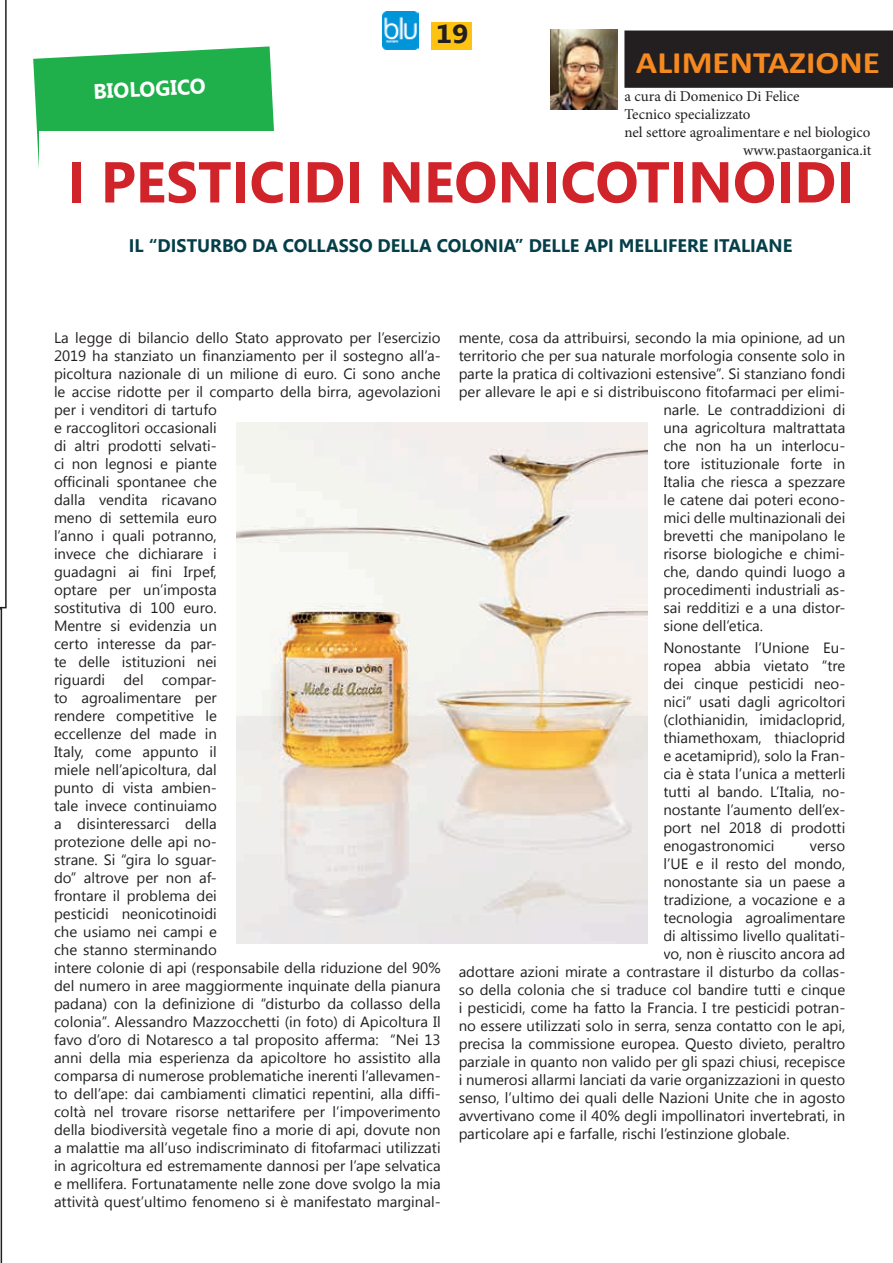
<style>
.page{position:relative;width:893px;height:1263px;background:#fff}
.page>*{position:absolute;margin:0;border:0;box-sizing:border-box;transform-origin:0 0}
.t1{font:700 57.6px "Leelawadee";color:#d1232a}
.t2{font:700 31.35px "Calibri";color:#f6891f;scale:1.13 1}
.t3{font:700 25.95px "Segoe UI";color:#231f20;scale:1.1 1}
.t4{font:700 21px "Segoe UI";color:#fff}
.t5{font:700 18.15px "Leelawadee";color:#043f49}
.t6{font:15px "Minion Pro";color:#231f20}
.t7{font:14.85px/18px "Segoe UI";color:#231f20}
</style>
<div class="page">
<img style="left:383px;top:11px;width:36px;height:39px">
<div style="left:432px;top:22px;width:40px;height:28px;background:#fec210"></div>
<div style="left:624px;top:30px;width:269px;height:58px;background:#231f20"></div>
<svg style="left:0;top:0;width:7px;height:1263px"></svg>
<svg style="left:33px;top:46px;width:241px;height:123px"></svg>
<div style="left:39px;top:131px;width:843px;height:201px;background:#fff"></div>
<img style="left:237px;top:422px;width:410px;height:522px">
<img style="left:551px;top:30px;width:66px;height:79px">
<h3 class="t4" style="left:93px;top:77px;width:114px;rotate:-3deg">BIOLOGICO</h3>
<h3 class="t3" style="left:436px;top:15px;width:31px">19</h3>
<h2 class="t2" style="left:636px;top:42px;width:218px">ALIMENTAZIONE</h2>
<p class="t6" style="left:624px;top:86px;width:177px">a cura di Domenico Di Felice</p>
<p class="t6" style="left:624px;top:104px;width:127px">Tecnico specializzato</p>
<p class="t6" style="left:624px;top:122px;width:248px">nel settore agroalimentare e nel biologico</p>
<p class="t6" style="left:743px;top:140px;width:130px">www.pastaorganica.it</p>
<h1 class="t1" style="left:67px;top:149px;width:789px">I PESTICIDI NEONICOTINOIDI</h1>
<p class="t5" style="left:129px;top:235px;width:665px">IL “DISTURBO DA COLLASSO DELLA COLONIA” DELLE API MELLIFERE ITALIANE</p>
<p class="t7" style="left:54px;top:328px;width:388px">La legge di bilancio dello Stato approvato per l’esercizio 2019 ha stanziato un finanziamento per il sostegno all’a&shy;picoltura nazionale di un milione di euro. Ci sono anche le accise ridotte per il comparto della birra, agevolazioni per i venditori di tartufo<br>e raccoglitori occasionali<br>di altri prodotti selvati-<br>ci non legnosi e piante<br>officinali spontanee che<br>dalla vendita ricavano<br>meno di settemila euro<br>l’anno i quali potranno,<br>invece che dichiarare i<br>guadagni ai fini Irpef,<br>optare per un’imposta<br>sostitutiva di 100 euro.<br>Mentre si evidenzia un<br>certo interesse da par-<br>te delle istituzioni nei<br>riguardi del compar-<br>to agroalimentare per<br>rendere competitive le<br>eccellenze del made in<br>Italy, come appunto il<br>miele nell’apicoltura, dal<br>punto di vista ambien-<br>tale invece continuiamo<br>a disinteressarci della<br>protezione delle api no-<br>strane. Si “gira lo sguar-<br>do” altrove per non af-<br>frontare il problema dei<br>pesticidi neonicotinoidi<br>che usiamo nei campi e<br>che stanno sterminando<br>intere colonie di api (responsabile della riduzione del 90% del numero in aree maggiormente inquinate della pianura padana) con la definizione di “disturbo da collasso della colonia”. Alessandro Mazzocchetti (in foto) di Apicoltura Il favo d’oro di Notaresco a tal proposito afferma: “Nei 13 anni della mia esperienza da apicoltore ho assistito alla comparsa di numerose problematiche inerenti l’allevamen&shy;to dell’ape: dai cambiamenti climatici repentini, alla diffi&shy;coltà nel trovare risorse nettarifere per l’impoverimento della biodiversità vegetale fino a morie di api, dovute non a malattie ma all’uso indiscriminato di fitofarmaci utilizzati in agricoltura ed estremamente dannosi per l’ape selvatica e mellifera. Fortunatamente nelle zone dove svolgo la mia attività quest’ultimo fenomeno si è manifestato marginal-</p>
<p class="t7" style="left:459px;top:328px;width:388px">mente, cosa da attribuirsi, secondo la mia opinione, ad un</p>
<p class="t7" style="left:459px;top:346px;width:388px">territorio che per sua naturale morfologia consente solo in</p>
<p class="t7" style="left:459px;top:364px;width:388px">parte la pratica di coltivazioni estensive”. Si stanziano fondi</p>
<p class="t7" style="left:459px;top:382px;width:388px">per allevare le api e si distribuiscono fitofarmaci per elimi-</p>
<p class="t7" style="left:663px;top:400px;width:183px">narle. Le contraddizioni di</p>
<p class="t7" style="left:663px;top:418px;width:183px">una agricoltura maltrattata</p>
<p class="t7" style="left:663px;top:436px;width:183px">che non ha un interlocu-</p>
<p class="t7" style="left:663px;top:454px;width:183px">tore istituzionale forte in</p>
<p class="t7" style="left:663px;top:472px;width:183px">Italia che riesca a spezzare</p>
<p class="t7" style="left:663px;top:490px;width:183px">le catene dai poteri econo-</p>
<p class="t7" style="left:663px;top:508px;width:183px">mici delle multinazionali dei</p>
<p class="t7" style="left:663px;top:526px;width:183px">brevetti che manipolano le</p>
<p class="t7" style="left:663px;top:544px;width:183px">risorse biologiche e chimi-</p>
<p class="t7" style="left:663px;top:562px;width:183px">che, dando quindi luogo a</p>
<p class="t7" style="left:663px;top:580px;width:183px">procedimenti industriali as-</p>
<p class="t7" style="left:663px;top:598px;width:183px">sai redditizi e a una distor-</p>
<p class="t7" style="left:663px;top:616px;width:101px">sione dell’etica.</p>
<p class="t7" style="left:663px;top:638px;width:183px;text-align:justify">Nonostante l’Unione Eu&shy;ropea abbia vietato “tre dei cinque pesticidi neo&shy;nici” usati dagli agricoltori (clothianidin, imidacloprid, thiamethoxam, thiacloprid e acetamiprid), solo la Fran&shy;cia è stata l’unica a metterli tutti al bando. L’Italia, no&shy;nostante l’aumento dell’ex&shy;port nel 2018 di prodotti enogastronomici</p>
<p class="t7" style="left:810px;top:836px;width:37px">verso</p>
<p class="t7" style="left:663px;top:854px;width:183px">l’UE e il resto del mondo,</p>
<p class="t7" style="left:663px;top:872px;width:183px">nonostante sia un paese a</p>
<p class="t7" style="left:663px;top:890px;width:183px">tradizione, a vocazione e a</p>
<p class="t7" style="left:663px;top:908px;width:183px">tecnologia agroalimentare</p>
<p class="t7" style="left:663px;top:926px;width:183px">di altissimo livello qualitati-</p>
<p class="t7" style="left:663px;top:944px;width:183px">vo, non è riuscito ancora ad</p>
<p class="t7" style="left:459px;top:962px;width:388px">adottare azioni mirate a contrastare il disturbo da collas-</p>
<p class="t7" style="left:459px;top:980px;width:388px">so della colonia che si traduce col bandire tutti e cinque</p>
<p class="t7" style="left:459px;top:998px;width:388px">i pesticidi, come ha fatto la Francia. I tre pesticidi potran-</p>
<p class="t7" style="left:459px;top:1016px;width:388px">no essere utilizzati solo in serra, senza contatto con le api,</p>
<p class="t7" style="left:459px;top:1034px;width:388px">precisa la commissione europea. Questo divieto, peraltro</p>
<p class="t7" style="left:459px;top:1052px;width:388px">parziale in quanto non valido per gli spazi chiusi, recepisce</p>
<p class="t7" style="left:459px;top:1070px;width:388px">i numerosi allarmi lanciati da varie organizzazioni in questo</p>
<p class="t7" style="left:459px;top:1088px;width:388px">senso, l’ultimo dei quali delle Nazioni Unite che in agosto</p>
<p class="t7" style="left:459px;top:1106px;width:388px">avvertivano come il 40% degli impollinatori invertebrati, in</p>
<p class="t7" style="left:459px;top:1124px;width:332px">particolare api e farfalle, rischi l’estinzione globale.</p>
</div>
